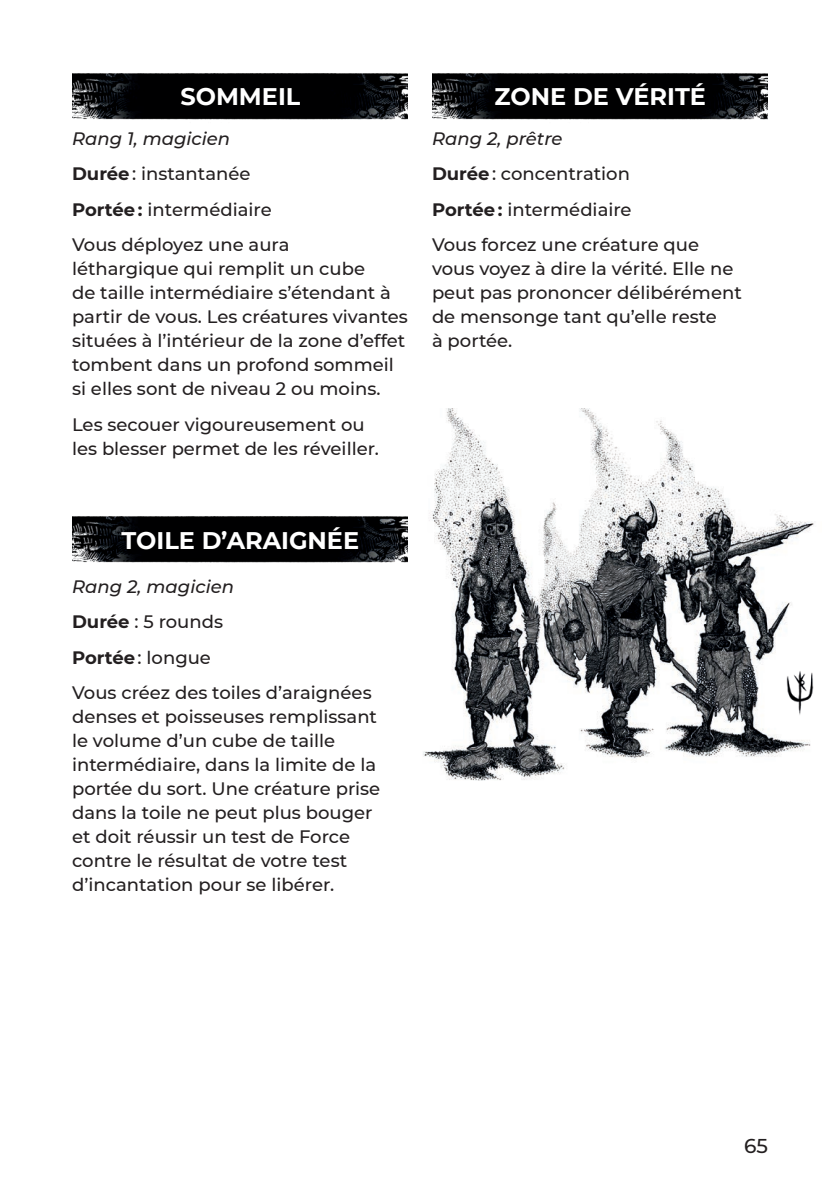
<style>
.page{position:relative;width:840px;height:1191px;background:#fff}
.page>*{position:absolute;margin:0;border:0;box-sizing:border-box;transform-origin:0 0}
.SD_Table_Title_FR{font:700 24px "Montserrat";color:#fff}
.t1{font:500 20px "Montserrat";color:#231f20}
.SD_Core_Body_Text_FR{font:500 18px/24px "Montserrat";color:#231f20}
.SD_Core_Body_Text_FR-2{font:italic 500 18px "Montserrat";color:#231f20}
.s1{font-weight:700}
</style>
<div class="page">
<img style="left:72px;top:73px;width:336px;height:47px">
<img style="left:72px;top:516px;width:336px;height:47px">
<img style="left:432px;top:73px;width:335px;height:47px">
<img style="left:423px;top:408px;width:391px;height:373px">
<img style="left:775px;top:654px;width:39px;height:72px">
<p class="SD_Table_Title_FR" style="left:180px;top:79px;width:121px">SOMMEIL</p>
<p class="SD_Core_Body_Text_FR-2" style="left:72px;top:126px;width:159px">Rang 1, magicien</p>
<p class="SD_Core_Body_Text_FR" style="left:72px;top:161px;width:180px"><span class="s1">Durée</span> : instantanée</p>
<p class="SD_Core_Body_Text_FR" style="left:72px;top:197px;width:201px"><span class="s1">Portée :</span> intermédiaire</p>
<p class="SD_Core_Body_Text_FR" style="left:72px;top:232px;width:337px">Vous déployez une aura<br>léthargique qui remplit un cube<br>de taille intermédiaire s’étendant à partir de vous. Les créatures vivantes situées à l’intérieur de la zone d’effet tombent dans un profond sommeil si elles sont de niveau 2 ou moins.</p>
<p class="SD_Core_Body_Text_FR" style="left:72px;top:411px;width:308px">Les secouer vigoureusement ou les blesser permet de les réveiller.</p>
<p class="SD_Table_Title_FR" style="left:494px;top:79px;width:213px">ZONE DE VÉRITÉ</p>
<p class="SD_Core_Body_Text_FR-2" style="left:432px;top:126px;width:132px">Rang 2, prêtre</p>
<p class="SD_Core_Body_Text_FR" style="left:432px;top:161px;width:199px"><span class="s1">Durée</span> : concentration</p>
<p class="SD_Core_Body_Text_FR" style="left:432px;top:197px;width:201px"><span class="s1">Portée :</span> intermédiaire</p>
<p class="SD_Core_Body_Text_FR" style="left:432px;top:232px;width:311px">Vous forcez une créature que vous voyez à dire la vérité. Elle ne peut pas prononcer délibérément de mensonge tant qu’elle reste<br>à portée.</p>
<p class="SD_Table_Title_FR" style="left:121px;top:523px;width:239px">TOILE D’ARAIGNÉE</p>
<p class="SD_Core_Body_Text_FR-2" style="left:72px;top:574px;width:163px">Rang 2, magicien</p>
<p class="SD_Core_Body_Text_FR" style="left:72px;top:609px;width:152px"><span class="s1">Durée</span> : 5 rounds</p>
<p class="SD_Core_Body_Text_FR" style="left:72px;top:644px;width:140px"><span class="s1">Portée</span> : longue</p>
<p class="SD_Core_Body_Text_FR" style="left:72px;top:680px;width:309px">Vous créez des toiles d’araignées denses et poisseuses remplissant le volume d’un cube de taille intermédiaire, dans la limite de la portée du sort. Une créature prise dans la toile ne peut plus bouger et doit réussir un test de Force contre le résultat de votre test d’incantation pour se libérer.</p>
<p class="t1" style="left:743px;top:1132px;width:25px">65</p>
</div>
